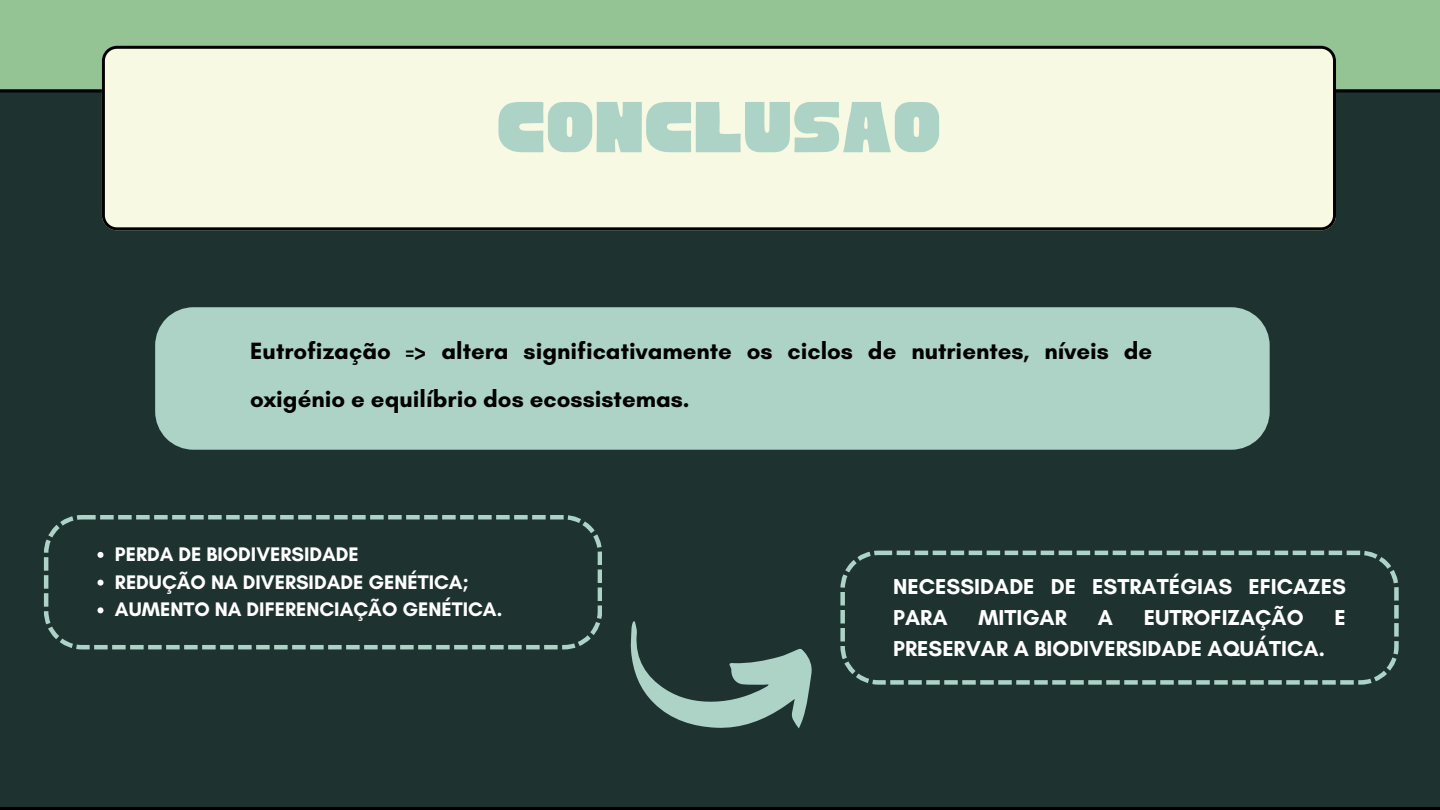
<style>
.page{position:relative;width:1440px;height:810px;background:#94c394}
.page>*{position:absolute;margin:0;border:0;box-sizing:border-box;transform-origin:0 0}
.t1{font:80px "Cubao Free Regular";color:#add3c7}
.t2{font:700 24px/47.2px "Glacial Indifference";color:#000}
.t3{font:700 22px/30.8px "Glacial Indifference";color:#fff}
.t4{font:700 20px "Glacial Indifference";color:#fff}
</style>
<div class="page">
<div style="left:0;top:89px;width:1440px;height:721px;background:#1e322f"></div>
<div style="left:102px;top:46px;width:1234px;height:184px;background:#f8f9e3"></div>
<div style="left:155px;top:307px;width:1114px;height:143px;background:#add3c7"></div>
<div style="left:44px;top:515px;width:558px;height:134px;background:#1e322f"></div>
<svg style="left:602px;top:551px;width:238px;height:237px;background:#2e4440"></svg>
<div style="left:840px;top:551px;width:558px;height:134px;background:#1e322f"></div>
<h1 class="t1" style="left:497px;top:88px;width:446px">CONCLUSÃO</h1>
<h3 class="t2" style="left:250px;top:327px;width:904px">Eutrofização =&gt; altera significativamente os ciclos de nutrientes, níveis de oxigénio e equilíbrio dos ecossistemas.</h3>
<p class="t4" style="left:115px;top:542px;width:245px">PERDA DE BIODIVERSIDADE</p>
<p class="t4" style="left:115px;top:570px;width:355px">REDUÇÃO NA DIVERSIDADE GENÉTICA;</p>
<p class="t4" style="left:115px;top:597px;width:389px">AUMENTO NA DIFERENCIAÇÃO GENÉTICA.</p>
<p class="t3" style="left:893px;top:571px;width:454px">NECESSIDADE DE ESTRATÉGIAS EFICAZES<br>PARA</p>
<p class="t3" style="left:978px;top:602px;width:90px">MITIGAR</p>
<p class="t3" style="left:1098px;top:602px;width:17px">A</p>
<p class="t3" style="left:1144px;top:602px;width:161px">EUTROFIZAÇÃO</p>
<p class="t3" style="left:1335px;top:602px;width:13px">E</p>
<p class="t3" style="left:893px;top:632px;width:433px">PRESERVAR A BIODIVERSIDADE AQUÁTICA.</p>
</div>
